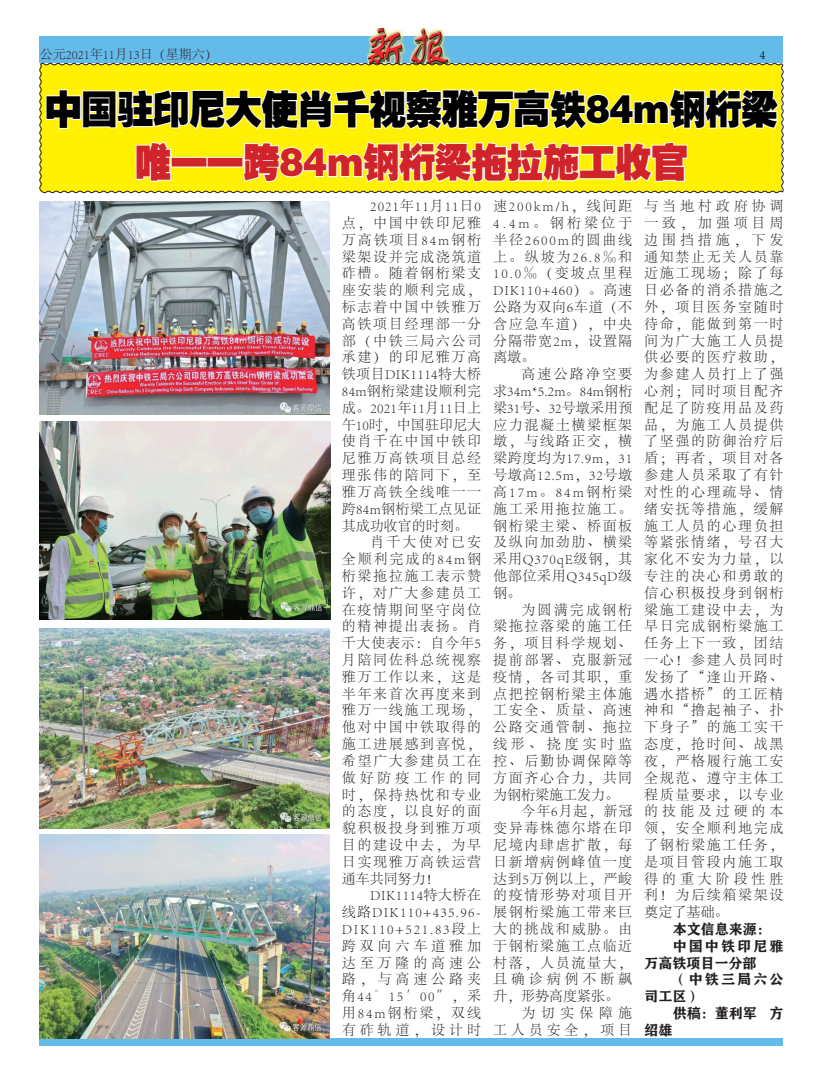
<style>
.page{position:relative;width:823px;height:1078px;background:#fff}
.page>*{position:absolute;margin:0;border:0;box-sizing:border-box;transform-origin:0 0}
.t1{font:39.2px "FZCCHJW GB1 0";letter-spacing:-.01em;color:#000;scale:.93 1}
.t2{font:39.2px "FZCCHJW GB1 0";letter-spacing:-.01em;color:#d1232a;scale:.93 1}
.t3{font:300 14px/16.8px "Adobe Song Std";letter-spacing:.115em;color:#231f20;text-align:justify}
.t4{font:300 14px "Adobe Song Std";letter-spacing:.02em;color:#231f20}
.t5{font:14px "FZCHSJW GB1 0";color:#231f20}
.t6{font:300 14px "Adobe Song Std";letter-spacing:.275em;color:#231f20}
.t7{font:300 14px "Adobe Song Std";letter-spacing:.135em;color:#231f20}
.t8{font:300 14px "Adobe Song Std";color:#231f20}
.t9{font:300 14px "Adobe Song Std";letter-spacing:.05em;color:#231f20}
.t10{font:300 14px "Adobe Song Std";letter-spacing:.085em;color:#231f20}
.t11{font:300 14px "Adobe Song Std";letter-spacing:.15em;color:#231f20}
.t12{font:300 14px "Adobe Song Std";letter-spacing:.03em;color:#231f20}
.t13{font:300 14px "Adobe Song Std";letter-spacing:.07em;color:#231f20}
.t14{font:300 14px "Adobe Song Std";letter-spacing:.035em;color:#231f20}
.t15{font:14px "FZCHSJW GB1 0";letter-spacing:.15em;color:#231f20}
.t16{font:300 13px "Adobe Song Std";color:#2a2228}
.t17{font:300 13px "Adobe Song Std";color:#000}
</style>
<div class="page">
<div style="left:40px;top:36px;width:742px;height:27px;background:#64bae9"></div>
<img style="left:367px;top:28px;width:85px;height:34px">
<div style="left:40px;top:1037px;width:742px;height:8px;background:#64bae9"></div>
<svg style="left:39px;top:62px;width:744px;height:131px;background:#f8ed2c"></svg>
<img style="left:39px;top:201px;width:290px;height:213px">
<img style="left:40px;top:421px;width:290px;height:198px">
<img style="left:39px;top:628px;width:290px;height:200px">
<img style="left:40px;top:834px;width:289px;height:203px">
<p class="t16" style="left:40px;top:47px;width:180px">公元2021年11月13日（星期六）</p>
<p class="t17" style="left:759px;top:47px;width:8px">4</p>
<h1 class="t1" style="left:45px;top:85px;width:788px">中国驻印尼大使肖千视察雅万高铁84m钢桁梁</h1>
<h1 class="t2" style="left:135px;top:138px;width:595px">唯一一跨84m钢桁梁拖拉施工收官</h1>
<p class="t13" style="left:370px;top:198px;width:112px">2021年11月11日0</p>
<p class="t3" style="left:341px;top:215px;width:141px">点，中国中铁印尼雅</p>
<p class="t7" style="left:341px;top:232px;width:141px">万高铁项目84m钢桁</p>
<p class="t3" style="left:341px;top:248px;width:141px">梁架设并完成浇筑道</p>
<p class="t3" style="left:341px;top:265px;width:141px">砟槽。随着钢桁梁支</p>
<p class="t3" style="left:341px;top:282px;width:141px">座安装的顺利完成，</p>
<p class="t3" style="left:341px;top:299px;width:141px">标志着中国中铁雅万</p>
<p class="t3" style="left:341px;top:316px;width:141px">高铁项目经理部一分</p>
<p class="t3" style="left:341px;top:332px;width:141px">部（中铁三局六公司</p>
<p class="t3" style="left:341px;top:349px;width:141px">承建）的印尼雅万高</p>
<p class="t12" style="left:341px;top:366px;width:141px">铁项目DIK1114特大桥</p>
<p class="t4" style="left:341px;top:383px;width:141px">84m钢桁梁建设顺利完</p>
<p class="t4" style="left:341px;top:400px;width:141px">成。2021年11月11日上</p>
<p class="t8" style="left:341px;top:417px;width:141px">午10时，中国驻印尼大</p>
<p class="t3" style="left:341px;top:433px;width:141px">使肖千在中国中铁印</p>
<p class="t3" style="left:341px;top:450px;width:141px">尼雅万高铁项目总经</p>
<p class="t3" style="left:341px;top:467px;width:141px">理张伟的陪同下，至</p>
<p class="t3" style="left:341px;top:484px;width:141px">雅万高铁全线唯一一</p>
<p class="t4" style="left:341px;top:501px;width:141px">跨84m钢桁梁工点见证</p>
<p class="t8" style="left:341px;top:517px;width:127px">其成功收官的时刻。</p>
<p class="t11" style="left:370px;top:534px;width:112px">肖千大使对已安</p>
<p class="t7" style="left:341px;top:551px;width:141px">全顺利完成的84m钢</p>
<p class="t3" style="left:341px;top:568px;width:141px">桁梁拖拉施工表示赞</p>
<p class="t3" style="left:341px;top:584px;width:141px">许，对广大参建员工</p>
<p class="t3" style="left:341px;top:601px;width:141px">在疫情期间坚守岗位</p>
<p class="t3" style="left:341px;top:618px;width:141px">的精神提出表扬。肖</p>
<p class="t9" style="left:341px;top:635px;width:141px">千大使表示：自今年5</p>
<p class="t3" style="left:341px;top:652px;width:141px">月陪同佐科总统视察</p>
<p class="t3" style="left:341px;top:668px;width:141px">雅万工作以来，这是</p>
<p class="t3" style="left:341px;top:685px;width:141px">半年来首次再度来到</p>
<p class="t3" style="left:341px;top:702px;width:141px">雅万一线施工现场，</p>
<p class="t3" style="left:341px;top:719px;width:141px">他对中国中铁取得的</p>
<p class="t3" style="left:341px;top:736px;width:141px">施工进展感到喜悦，</p>
<p class="t3" style="left:341px;top:752px;width:141px">希望广大参建员工在</p>
<p class="t6" style="left:341px;top:769px;width:141px">做好防疫工作的同</p>
<p class="t3" style="left:341px;top:786px;width:141px">时，保持热忱和专业</p>
<p class="t3" style="left:341px;top:803px;width:141px">的态度，以良好的面</p>
<p class="t3" style="left:341px;top:820px;width:141px">貌积极投身到雅万项</p>
<p class="t3" style="left:341px;top:836px;width:141px">目的建设中去，为早</p>
<p class="t3" style="left:341px;top:853px;width:141px">日实现雅万高铁运营</p>
<p class="t3" style="left:341px;top:870px;width:99px">通车共同努力！</p>
<p class="t14" style="left:370px;top:887px;width:112px">DIK1114特大桥在</p>
<p class="t10" style="left:341px;top:904px;width:140px">线路DIK110+435.96-</p>
<p class="t3" style="left:341px;top:920px;width:140px">DIK110+521.83段上</p>
<p class="t6" style="left:341px;top:937px;width:141px">跨双向六车道雅加</p>
<p class="t6" style="left:341px;top:954px;width:141px">达至万隆的高速公</p>
<p class="t3" style="left:341px;top:971px;width:141px">路，与高速公路夹</p>
<p class="t3" style="left:341px;top:988px;width:141px">角44°15′00″，采</p>
<p class="t7" style="left:341px;top:1005px;width:141px">用84m钢桁梁，双线</p>
<p class="t3" style="left:341px;top:1021px;width:141px">有砟轨道，设计时</p>
<p class="t3" style="left:493px;top:198px;width:141px">速200km/h，线间距4.4m。钢桁梁位于半径2600m的圆曲线上。纵坡为26.8‰和10.0‰（变坡点里程DIK110+460）。高速公路为双向6车道（不含应急车道），中央分隔带宽2m，设置隔离墩。</p>
<p class="t3" style="left:493px;top:366px;width:141px;text-indent:28px">高速公路净空要求34m*5.2m。84m钢桁梁31号、32号墩采用预应力混凝土横梁框架墩，与线路正交，横梁跨度均为17.9m，31号墩高12.5m，32号墩高17m。84m钢桁梁施工采用拖拉施工。钢桁梁主梁、桥面板及纵向加劲肋、横梁采用Q370qE级钢，其他部位采用Q345qD级钢。</p>
<p class="t11" style="left:521px;top:601px;width:112px">为圆满完成钢桁</p>
<p class="t3" style="left:493px;top:618px;width:141px">梁拖拉落梁的施工任</p>
<p class="t3" style="left:493px;top:635px;width:141px">务，项目科学规划、</p>
<p class="t3" style="left:493px;top:652px;width:141px">提前部署、克服新冠</p>
<p class="t3" style="left:493px;top:668px;width:141px">疫情，各司其职，重</p>
<p class="t3" style="left:493px;top:685px;width:141px">点把控钢桁梁主体施</p>
<p class="t3" style="left:493px;top:702px;width:141px">工安全、质量、高速</p>
<p class="t3" style="left:493px;top:719px;width:141px">公路交通管制、拖拉</p>
<p class="t3" style="left:493px;top:736px;width:141px">线形、挠度实时监</p>
<p class="t3" style="left:493px;top:752px;width:141px">控、后勤协调保障等</p>
<p class="t3" style="left:493px;top:769px;width:141px">方面齐心合力，共同</p>
<p class="t8" style="left:493px;top:786px;width:127px">为钢桁梁施工发力。</p>
<p class="t3" style="left:521px;top:803px;width:112px">今年6月起，新冠</p>
<p class="t3" style="left:493px;top:820px;width:141px">变异毒株德尔塔在印</p>
<p class="t3" style="left:493px;top:836px;width:141px">尼境内肆虐扩散，每</p>
<p class="t3" style="left:493px;top:853px;width:141px">日新增病例峰值一度</p>
<p class="t9" style="left:493px;top:870px;width:141px">达到5万例以上，严峻</p>
<p class="t3" style="left:493px;top:887px;width:141px">的疫情形势对项目开</p>
<p class="t3" style="left:493px;top:904px;width:141px">展钢桁梁施工带来巨</p>
<p class="t3" style="left:493px;top:920px;width:141px">大的挑战和威胁。由</p>
<p class="t3" style="left:493px;top:937px;width:141px">于钢桁梁施工点临近</p>
<p class="t3" style="left:493px;top:954px;width:141px">村落，人员流量大，</p>
<p class="t6" style="left:493px;top:971px;width:141px">且确诊病例不断飙</p>
<p class="t3" style="left:493px;top:988px;width:127px">升，形势高度紧张。</p>
<p class="t3" style="left:521px;top:1004px;width:112px">为切实保障施</p>
<p class="t3" style="left:493px;top:1021px;width:141px">工人员安全，项目</p>
<p class="t3" style="left:644px;top:198px;width:141px">与当地村政府协调一致，加强项目周边围挡措施，下发通知禁止无关人员靠近施工现场；除了每日必备的消杀措施之外，项目医务室随时待命，能做到第一时间为广大施工人员提供必要的医疗救助，为参建人员打上了强心剂；同时项目配齐配足了防疫用品及药品，为施工人员提供了坚强的防御治疗后盾；再者，项目对各参建人员采取了有针对性的心理疏导、情绪安抚等措施，缓解施工人员的心理负担等紧张情绪，号召大家化不安为力量，以专注的决心和勇敢的信心积极投身到钢桁梁施工建设中去，为早日完成钢桁梁施工任务上下一致，团结一心！参建人员同时发扬了“逢山开路、遇水搭桥”的工匠精神和“撸起袖子、扑下身子”的施工实干态度，抢时间、战黑夜，严格履行施工安全规范、遵守主体工程质量要求，以专业的技能及过硬的本领，安全顺利地完成了钢桁梁施工任务，是项目管段内施工取得的重大阶段性胜利！为后续箱梁架设奠定了基础。</p>
<p class="t5" style="left:672px;top:920px;width:99px">本文信息来源：</p>
<p class="t15" style="left:672px;top:937px;width:112px">中国中铁印尼雅</p>
<p class="t5" style="left:644px;top:954px;width:113px">万高铁项目一分部</p>
<p class="t5" style="left:672px;top:971px;width:112px">（中铁三局六公</p>
<p class="t5" style="left:644px;top:988px;width:57px">司工区）</p>
<p class="t5" style="left:672px;top:1004px;width:112px">供稿：董利军 方</p>
<p class="t5" style="left:644px;top:1021px;width:29px">绍雄</p>
</div>
